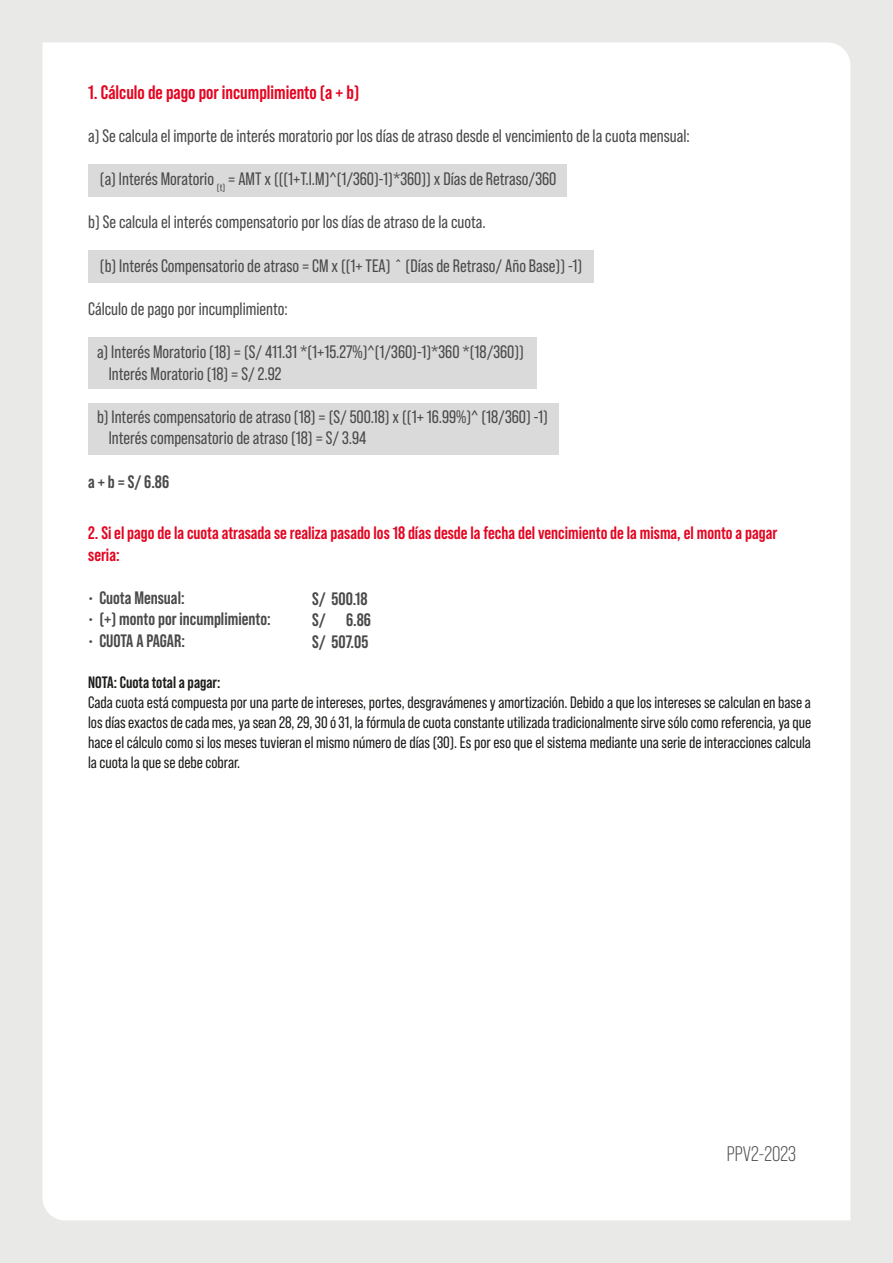
<style>
.page{position:relative;width:893px;height:1263px;background:#e9eae8}
.page>*{position:absolute;margin:0;border:0;box-sizing:border-box;transform-origin:0 0}
.t1{font:21px "Bebas Neue Pro";color:#4a4a4a}
.t2{font:700 19.5px "Bebas Neue Pro";color:#e40521}
.t3{font:18px/21.6px "Bebas Neue Pro";color:#4a4a4a}
.t4{font:700 18px/21.6px "Bebas Neue Pro";color:#e40521}
.t5{font:700 18px/21.6px "Bebas Neue Pro";color:#4a4a4a}
.t6{font:16.5px/19.8px "Bebas Neue Pro";color:#1d1d1b;text-align:justify}
.t7{font:700 16.5px "Bebas Neue Pro";color:#1d1d1b}
</style>
<div class="page">
<div style="left:43px;top:43px;width:807px;height:1177px;background:#fff"></div>
<div style="left:88px;top:250px;width:505px;height:33px;background:#dadada"></div>
<div style="left:88px;top:164px;width:478px;height:33px;background:#dadada"></div>
<div style="left:88px;top:338px;width:448px;height:51px;background:#dadada"></div>
<div style="left:88px;top:403px;width:471px;height:51px;background:#dadada"></div>
<p class="t2" style="left:88px;top:81px;width:273px">1. Cálculo de pago por incumplimiento (a + b)</p>
<p class="t3" style="left:88px;top:125px;width:603px">a) Se calcula el importe de interés moratorio por los días de atraso desde el vencimiento de la cuota mensual:</p>
<p class="t3" style="left:100px;top:168px;width:458px">(a) Interés Moratorio <sub>(t)</sub> = AMT x (((1+T.I.M)^(1/360)-1)*360)) x Días de Retraso/360</p>
<p class="t3" style="left:88px;top:211px;width:399px">b) Se calcula el interés compensatorio por los días de atraso de la cuota.</p>
<p class="t3" style="left:100px;top:254px;width:484px">(b) Interés Compensatorio de atraso = CM x ((1+ TEA) ˆ (Días de Retraso/ Año Base)) -1)</p>
<p class="t3" style="left:88px;top:298px;width:201px">Cálculo de pago por incumplimiento:</p>
<p class="t3" style="left:109px;top:341px;width:417px;text-indent:-12px">a) Interés Moratorio (18) = (S/ 411.31 *(1+15.27%)^(1/360)-1)*360 *(18/360))<br>Interés Moratorio (18) = S/ 2.92</p>
<p class="t3" style="left:109px;top:406px;width:441px;text-indent:-12px">b) Interés compensatorio de atraso (18) = (S/ 500.18) x ((1+ 16.99%)^ (18/360) -1)<br>Interés compensatorio de atraso (18) = S/ 3.94</p>
<p class="t5" style="left:88px;top:470px;width:82px">a + b = S/ 6.86</p>
<p class="t4" style="left:88px;top:522px;width:691px">2. Si el pago de la cuota atrasada se realiza pasado los 18 días desde la fecha del vencimiento de la misma, el monto a pagar seria:</p>
<p class="t5" style="left:88px;top:586px;width:98px">• Cuota Mensual:</p>
<p class="t5" style="left:88px;top:608px;width:184px">• (+) monto por incumplimiento:</p>
<p class="t5" style="left:88px;top:630px;width:98px">• CUOTA A PAGAR:</p>
<p class="t7" style="left:88px;top:673px;width:134px">NOTA: Cuota total a pagar:</p>
<p class="t6" style="left:88px;top:692px;width:724px">Cada cuota está compuesta por una parte de intereses, portes, desgravámenes y amortización. Debido a que los intereses se calculan en base a los días exactos de cada mes, ya sean 28, 29, 30 ó 31, la fórmula de cuota constante utilizada tradicionalmente sirve sólo como referencia, ya que hace el cálculo como si los meses tuvieran el mismo número de días (30). Es por eso que el sistema mediante una serie de interacciones calcula la cuota la que se debe cobrar.</p>
<p class="t5" style="left:312px;top:587px;width:60px">S/ 500.18<br>S/ 6.86<br>S/ 507.05</p>
<p class="t1" style="left:727px;top:1142px;width:71px">PPV2-2023</p>
</div>
